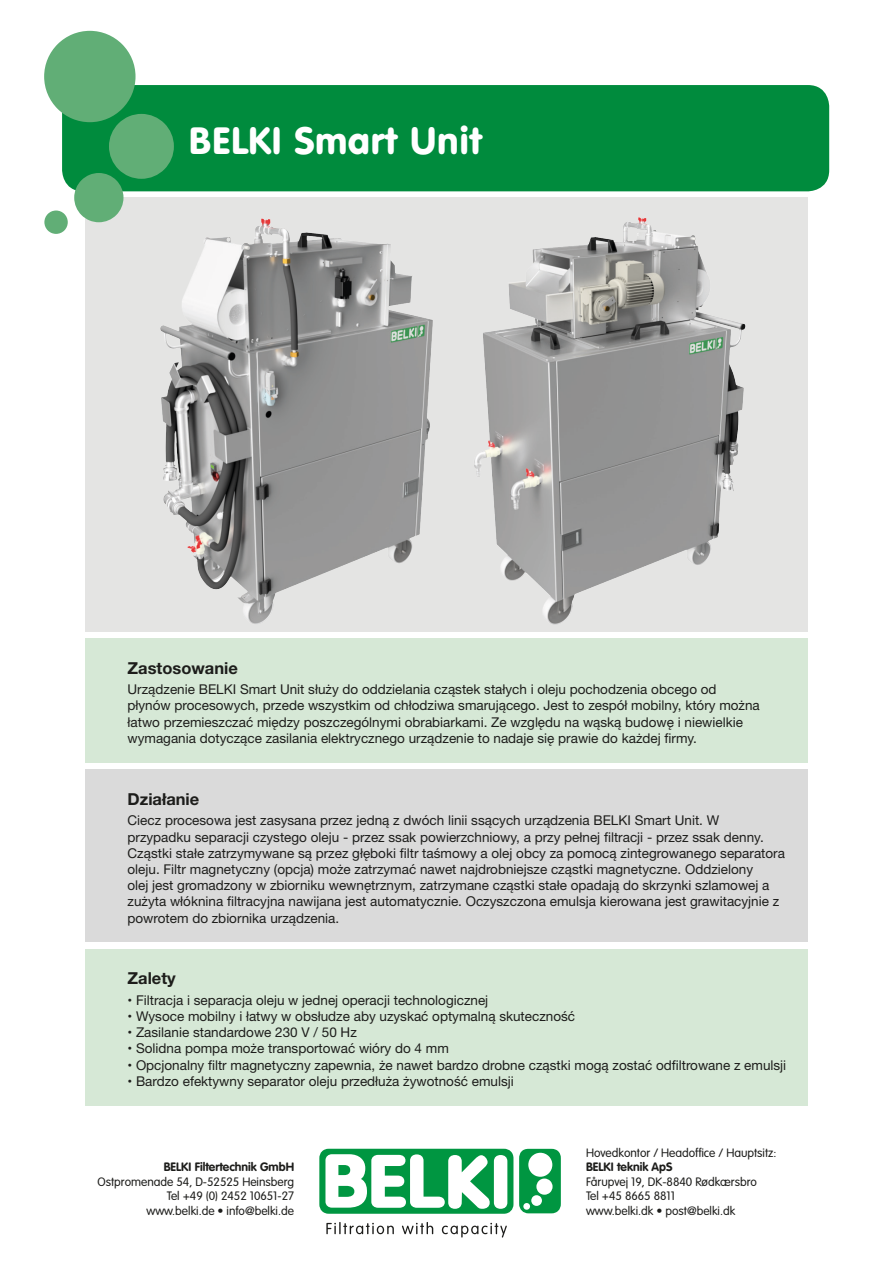
<style>
.page{position:relative;width:893px;height:1263px;background:#fff}
.page>*{position:absolute;margin:0;border:0;box-sizing:border-box;transform-origin:0 0}
.t1{font:37.5px "VAG Rounded BT";color:#fff}
.Afsnit_overskrift{font:700 16.5px "Helvetica Neue";color:#1d1d1b}
.Brødtekst{font:13.5px/16.2px "Helvetica Neue";color:#1d1d1b}
.t2{font:300 12px/14.4px "VAG Rounded";color:#1d1d1b}
.s1{font-weight:700}
</style>
<div class="page">
<div style="left:62px;top:85px;width:767px;height:106px;background:#008b3d;border-radius:21px"></div>
<div style="left:85px;top:197px;width:723px;height:435px;background:#e4e4e3"></div>
<div style="left:85px;top:638px;width:723px;height:125px;background:#d6e8d6"></div>
<div style="left:85px;top:949px;width:723px;height:157px;background:#d6e8d6"></div>
<div style="left:85px;top:769px;width:723px;height:173px;background:#dadada"></div>
<svg style="left:44px;top:31px;width:130px;height:203px"></svg>
<div style="left:319px;top:1149px;width:194px;height:65px;background:#009641;border-radius:10px"></div>
<div style="left:494px;top:1155px;width:13px;height:54px;background:#fff;border-radius:7px"></div>
<svg style="left:325px;top:1154px;width:165px;height:55px"></svg>
<div style="left:519px;top:1149px;width:42px;height:64px;background:#009641;border-radius:9px"></div>
<svg style="left:326px;top:1222px;width:68px;height:12px"></svg>
<svg style="left:402px;top:1222px;width:31px;height:12px"></svg>
<svg style="left:442px;top:1223px;width:65px;height:14px"></svg>
<svg style="left:523px;top:1153px;width:30px;height:57px"></svg>
<img style="left:141px;top:183px;width:321px;height:441px">
<img style="left:453px;top:196px;width:293px;height:429px">
<p class="t1" style="left:189px;top:117px;width:295px">BELKI Smart Unit</p>
<p class="Afsnit_overskrift" style="left:128px;top:655px;width:112px">Zastosowanie</p>
<p class="Brødtekst" style="left:128px;top:682px;width:634px">Urządzenie BELKI Smart Unit służy do oddzielania cząstek stałych i oleju pochodzenia obcego od płynów procesowych, przede wszystkim od chłodziwa smarującego. Jest to zespół mobilny, który można łatwo przemieszczać między poszczególnymi obrabiarkami. Ze względu na wąską budowę i niewielkie wymagania dotyczące zasilania elektrycznego urządzenie to nadaje się prawie do każdej firmy.</p>
<p class="Afsnit_overskrift" style="left:128px;top:786px;width:73px">Działanie</p>
<p class="Brødtekst" style="left:128px;top:813px;width:659px">Ciecz procesowa jest zasysana przez jedną z dwóch linii ssących urządzenia BELKI Smart Unit. W przypadku separacji czystego oleju - przez ssak powierzchniowy, a przy pełnej filtracji - przez ssak denny.<br>Cząstki stałe zatrzymywane są przez głęboki filtr taśmowy a olej obcy za pomocą zintegrowanego separatora oleju. Filtr magnetyczny (opcja) może zatrzymać nawet najdrobniejsze cząstki magnetyczne. Oddzielony<br>olej jest gromadzony w zbiorniku wewnętrznym, zatrzymane cząstki stałe opadają do skrzynki szlamowej a zużyta włóknina filtracyjna nawijana jest automatycznie. Oczyszczona emulsja kierowana jest grawitacyjnie z powrotem do zbiornika urządzenia.</p>
<p class="Afsnit_overskrift" style="left:128px;top:966px;width:50px">Zalety</p>
<p class="Brødtekst" style="left:128px;top:993px;width:362px">• Filtracja i separacja oleju w jednej operacji technologicznej</p>
<p class="Brødtekst" style="left:128px;top:1009px;width:449px">• Wysoce mobilny i łatwy w obsłudze aby uzyskać optymalną skuteczność</p>
<p class="Brødtekst" style="left:128px;top:1025px;width:231px">• Zasilanie standardowe 230 V / 50 Hz</p>
<p class="Brødtekst" style="left:128px;top:1041px;width:323px">• Solidna pompa może transportować wióry do 4 mm</p>
<p class="Brødtekst" style="left:128px;top:1057px;width:660px">• Opcjonalny filtr magnetyczny zapewnia, że nawet bardzo drobne cząstki mogą zostać odfiltrowane z emulsji</p>
<p class="Brødtekst" style="left:128px;top:1074px;width:388px">• Bardzo efektywny separator oleju przedłuża żywotność emulsji</p>
<p class="t2" style="left:98px;top:1160px;width:198px;text-align:right"><span class="s1">BELKI Filtertechnik GmbH<br></span>Ostpromenade 54, D-52525 Heinsberg<br>Tel +49 (0) 2452 10651-27 www.belki.de • info@belki.de</p>
<p class="t2" style="left:586px;top:1146px;width:192px">Hovedkontor / Headoffice / Hauptsitz:<br><span class="s1">BELKI teknik ApS<br></span>Fårupvej 19, DK-8840 Rødkærsbro<br>Tel +45 8665 8811<br>www.belki.dk • post@belki.dk</p>
</div>
